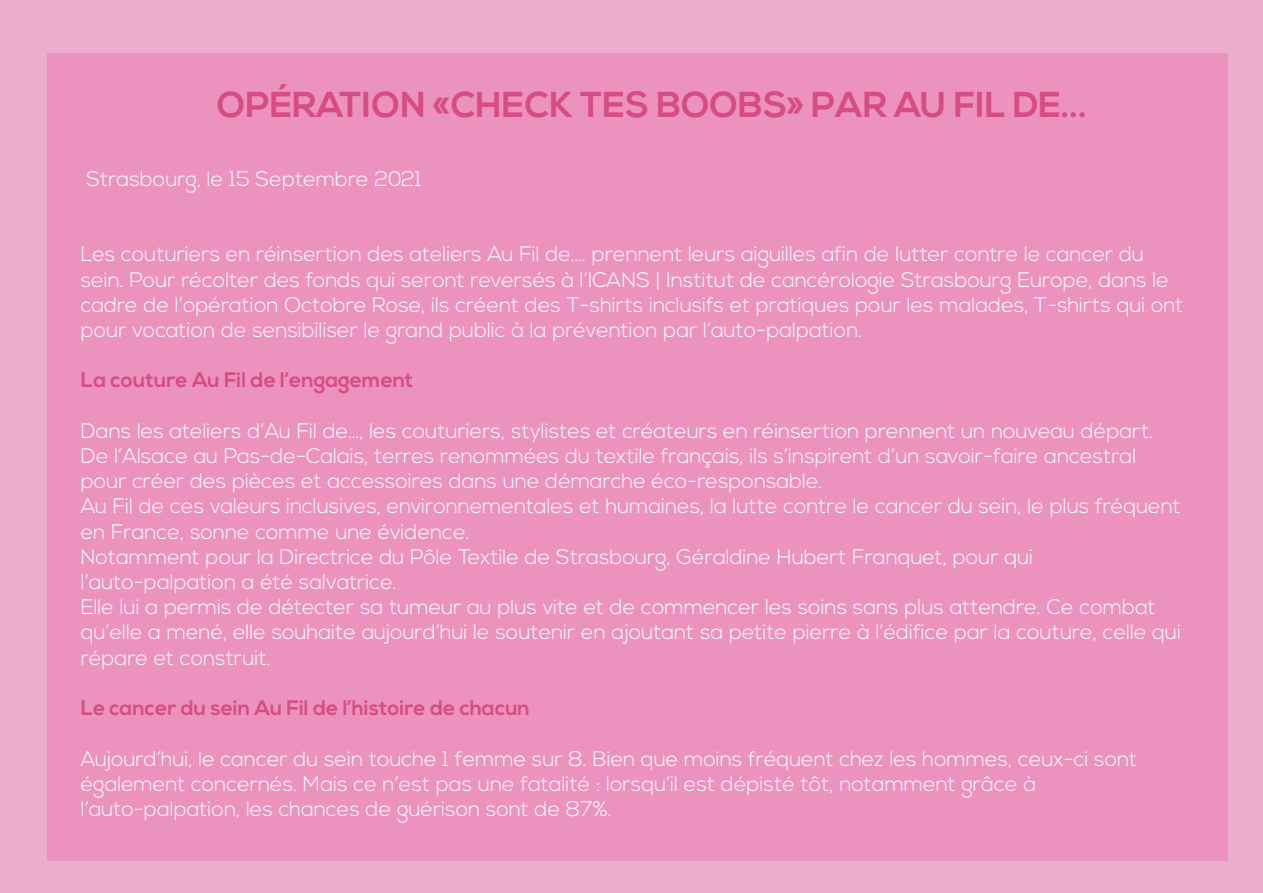
<style>
.page{position:relative;width:1263px;height:893px;background:#edabcd}
.page>*{position:absolute;margin:0;border:0;box-sizing:border-box;transform-origin:0 0}
.t1{font:700 36px "Nexa";color:#d84c86}
.t2{font:300 21px/25.2px "Nexa";color:#fff}
.t3{font:700 21px "Nexa";color:#d84c86}
</style>
<div class="page">
<div style="left:48px;top:53px;width:1180px;height:808px;background:#eb93be"></div>
<p class="t1" style="left:217px;top:84px;width:871px">OPÉRATION «CHECK TES BOOBS» PAR AU FIL DE...</p>
<p class="t2" style="left:87px;top:167px;width:337px">Strasbourg, le 15 Septembre 2021</p>
<p class="t2" style="left:81px;top:243px;width:1104px">Les couturiers en réinsertion des ateliers Au Fil de…. prennent leurs aiguilles afin de lutter contre le cancer du sein. Pour récolter des fonds qui seront reversés à l’ICANS | Institut de cancérologie Strasbourg Europe, dans le cadre de l’opération Octobre Rose, ils créent des T-shirts inclusifs et pratiques pour les malades, T-shirts qui ont pour vocation de sensibiliser le grand public à la prévention par l’auto-palpation.</p>
<p class="t3" style="left:81px;top:368px;width:334px">La couture Au Fil de l’engagement</p>
<p class="t2" style="left:81px;top:419px;width:1074px">Dans les ateliers d’Au Fil de…, les couturiers, stylistes et créateurs en réinsertion prennent un nouveau départ.</p>
<p class="t2" style="left:81px;top:444px;width:1057px">De l’Alsace au Pas-de-Calais, terres renommées du textile français, ils s’inspirent d’un savoir-faire ancestral pour créer des pièces et accessoires dans une démarche éco-responsable.</p>
<p class="t2" style="left:81px;top:495px;width:1101px">Au Fil de ces valeurs inclusives, environnementales et humaines, la lutte contre le cancer du sein, le plus fréquent en France, sonne comme une évidence.</p>
<p class="t2" style="left:81px;top:545px;width:954px">Notamment pour la Directrice du Pôle Textile de Strasbourg, Géraldine Hubert Franquet, pour qui</p>
<p class="t2" style="left:81px;top:570px;width:318px">l’auto-palpation a été salvatrice.</p>
<p class="t2" style="left:81px;top:595px;width:1102px">Elle lui a permis de détecter sa tumeur au plus vite et de commencer les soins sans plus attendre. Ce combat qu’elle a mené, elle souhaite aujourd’hui le soutenir en ajoutant sa petite pierre à l’édifice par la couture, celle qui répare et construit.</p>
<p class="t3" style="left:81px;top:696px;width:451px">Le cancer du sein Au Fil de l’histoire de chacun</p>
<p class="t2" style="left:81px;top:747px;width:1058px">Aujourd’hui, le cancer du sein touche 1 femme sur 8. Bien que moins fréquent chez les hommes, ceux-ci sont également concernés. Mais ce n’est pas une fatalité : lorsqu’il est dépisté tôt, notamment grâce à</p>
<p class="t2" style="left:81px;top:797px;width:532px">l’auto-palpation, les chances de guérison sont de 87%.</p>
</div>
